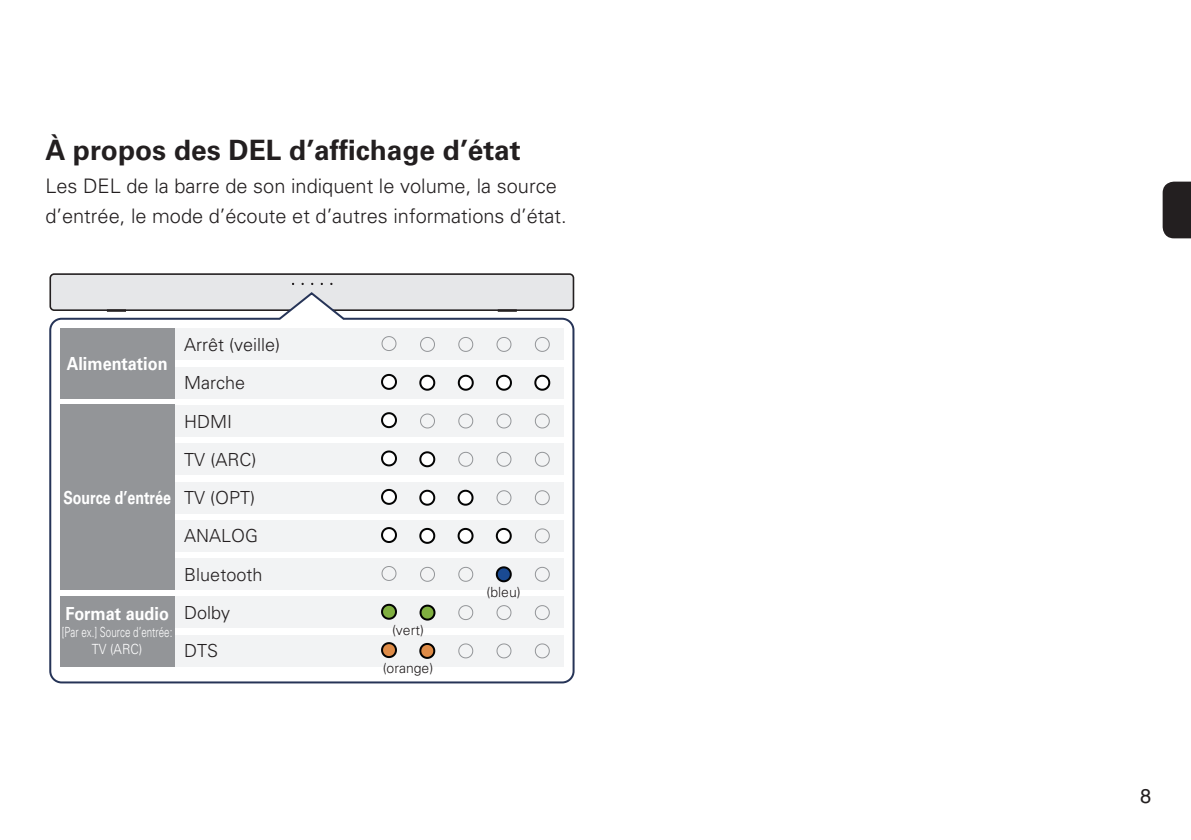
<style>
.page{position:relative;width:1191px;height:840px;background:#fff}
.page>*{position:absolute;margin:0;border:0;box-sizing:border-box;transform-origin:0 0}
.t1{font:700 28px "Univers LTCYR 65";color:#231f20}
.t2{font:300 20px/30px "Univers LTCYR 45";color:#231f20}
.t3{font:20px "Helvetica LT Std";color:#231f20}
.t4{font:300 18px/38.4px "Univers LTCYR 45";color:#231f20}
.t5{font:700 18px "Univers LTCYR 65";color:#fff;scale:.9 1}
.t6{font:700 18px "Univers LTCYR 65";color:#fff;scale:.79 1}
.t7{font:300 14px/16.8px "Univers LTCYR 45";color:#fff;text-align:center;scale:.7 1}
.t8{font:300 14px "Univers LTCYR 45";color:#231f20}
.s1{font-family:"Univers LTCYR 45";font-weight:300;color:#231f20}
</style>
<div class="page">
<svg style="left:1162px;top:181px;width:29px;height:57px;background:#302c2d"></svg>
<div style="left:50px;top:274px;width:523px;height:36px;background:#e6e7e9;border-radius:4px"></div>
<div style="left:49px;top:273px;width:525px;height:38px;border:2px solid #231f20;border-radius:4px"></div>
<svg style="left:107px;top:309px;width:19px;height:2px"></svg>
<svg style="left:498px;top:309px;width:19px;height:2px"></svg>
<div style="left:49px;top:317px;width:525px;height:366px;background:#fff;border:2px solid #263457;border-radius:11px"></div>
<div style="left:175px;top:404px;width:389px;height:32px;background:#f2f3f4"></div>
<div style="left:175px;top:443px;width:389px;height:32px;background:#f2f3f4"></div>
<div style="left:174px;top:481px;width:390px;height:32px;background:#f2f3f4"></div>
<div style="left:174px;top:328px;width:390px;height:32px;background:#f2f3f4"></div>
<div style="left:174px;top:366px;width:390px;height:32px;background:#f2f3f4"></div>
<div style="left:174px;top:519px;width:390px;height:32px;background:#f2f3f4"></div>
<div style="left:174px;top:558px;width:390px;height:31px;background:#f2f3f4"></div>
<div style="left:174px;top:596px;width:390px;height:32px;background:#f2f3f4"></div>
<div style="left:174px;top:634px;width:390px;height:32px;background:#f2f3f4"></div>
<div style="left:60px;top:404px;width:114px;height:185px;background:#939598"></div>
<div style="left:60px;top:328px;width:114px;height:70px;background:#939598"></div>
<div style="left:60px;top:596px;width:114px;height:70px;background:#939598"></div>
<svg style="left:276px;top:282px;width:71px;height:38px"></svg>
<svg style="left:381px;top:412px;width:16px;height:17px"></svg>
<svg style="left:381px;top:450px;width:16px;height:17px"></svg>
<svg style="left:381px;top:488px;width:16px;height:17px"></svg>
<svg style="left:381px;top:336px;width:15px;height:15px"></svg>
<svg style="left:381px;top:373px;width:16px;height:17px"></svg>
<svg style="left:420px;top:413px;width:15px;height:15px"></svg>
<svg style="left:419px;top:451px;width:17px;height:17px"></svg>
<svg style="left:419px;top:489px;width:17px;height:17px"></svg>
<svg style="left:420px;top:337px;width:15px;height:15px"></svg>
<svg style="left:458px;top:413px;width:15px;height:15px"></svg>
<svg style="left:458px;top:451px;width:15px;height:15px"></svg>
<svg style="left:457px;top:489px;width:17px;height:17px"></svg>
<svg style="left:458px;top:337px;width:15px;height:15px"></svg>
<svg style="left:457px;top:374px;width:17px;height:17px"></svg>
<svg style="left:496px;top:413px;width:15px;height:15px"></svg>
<svg style="left:496px;top:451px;width:15px;height:15px"></svg>
<svg style="left:496px;top:490px;width:15px;height:15px"></svg>
<svg style="left:496px;top:337px;width:15px;height:15px"></svg>
<svg style="left:496px;top:374px;width:16px;height:17px"></svg>
<svg style="left:535px;top:413px;width:15px;height:15px"></svg>
<svg style="left:535px;top:451px;width:15px;height:15px"></svg>
<svg style="left:534px;top:490px;width:16px;height:15px"></svg>
<svg style="left:381px;top:527px;width:16px;height:16px"></svg>
<svg style="left:419px;top:527px;width:17px;height:17px"></svg>
<svg style="left:457px;top:527px;width:17px;height:17px"></svg>
<svg style="left:495px;top:527px;width:17px;height:17px"></svg>
<svg style="left:534px;top:528px;width:16px;height:15px"></svg>
<svg style="left:381px;top:566px;width:15px;height:14px"></svg>
<svg style="left:420px;top:566px;width:15px;height:15px"></svg>
<svg style="left:458px;top:566px;width:15px;height:15px"></svg>
<svg style="left:495px;top:566px;width:17px;height:17px"></svg>
<svg style="left:534px;top:566px;width:16px;height:15px"></svg>
<svg style="left:535px;top:337px;width:15px;height:15px"></svg>
<svg style="left:534px;top:374px;width:17px;height:17px"></svg>
<svg style="left:419px;top:374px;width:17px;height:17px"></svg>
<svg style="left:381px;top:603px;width:16px;height:17px"></svg>
<svg style="left:381px;top:642px;width:16px;height:17px"></svg>
<svg style="left:419px;top:604px;width:17px;height:17px"></svg>
<svg style="left:458px;top:605px;width:15px;height:15px"></svg>
<svg style="left:458px;top:643px;width:15px;height:15px"></svg>
<svg style="left:496px;top:605px;width:15px;height:15px"></svg>
<svg style="left:496px;top:643px;width:15px;height:15px"></svg>
<svg style="left:535px;top:605px;width:15px;height:15px"></svg>
<svg style="left:535px;top:643px;width:15px;height:15px"></svg>
<svg style="left:419px;top:643px;width:17px;height:16px"></svg>
<h1 class="t1" style="left:45px;top:131px;width:477px">À propos des DEL d’affichage d’état</h1>
<p class="t2" style="left:45px;top:170px;width:523px">Les DEL de la barre de son indiquent le volume, la source d’entrée, le mode d’écoute et d’autres informations d’état.</p>
<p class="t5" style="left:67px;top:350px;width:114px">Alimentation</p>
<p class="t4" style="left:184px;top:325px;width:98px">Arrêt (veille)<br>Marche</p>
<p class="t4" style="left:184px;top:401px;width:74px">HDMI<br>TV (ARC)</p>
<p class="t6" style="left:63px;top:485px;width:244px">Source d’entrée <span class="s1">TV (OPT)</span></p>
<p class="t5" style="left:65px;top:600px;width:117px">Format audio</p>
<p class="t7" style="left:62px;top:622px;width:159px">[Par ex.] Source d’entrée:<br>TV (ARC)</p>
<p class="t4" style="left:184px;top:516px;width:80px">ANALOG<br>Bluetooth<br>Dolby<br>DTS</p>
<p class="t8" style="left:392px;top:620px;width:33px">(vert)</p>
<p class="t8" style="left:383px;top:658px;width:52px">(orange)</p>
<p class="t8" style="left:486px;top:582px;width:36px">(bleu)</p>
<p class="t3" style="left:1140px;top:784px;width:13px">8</p>
</div>
